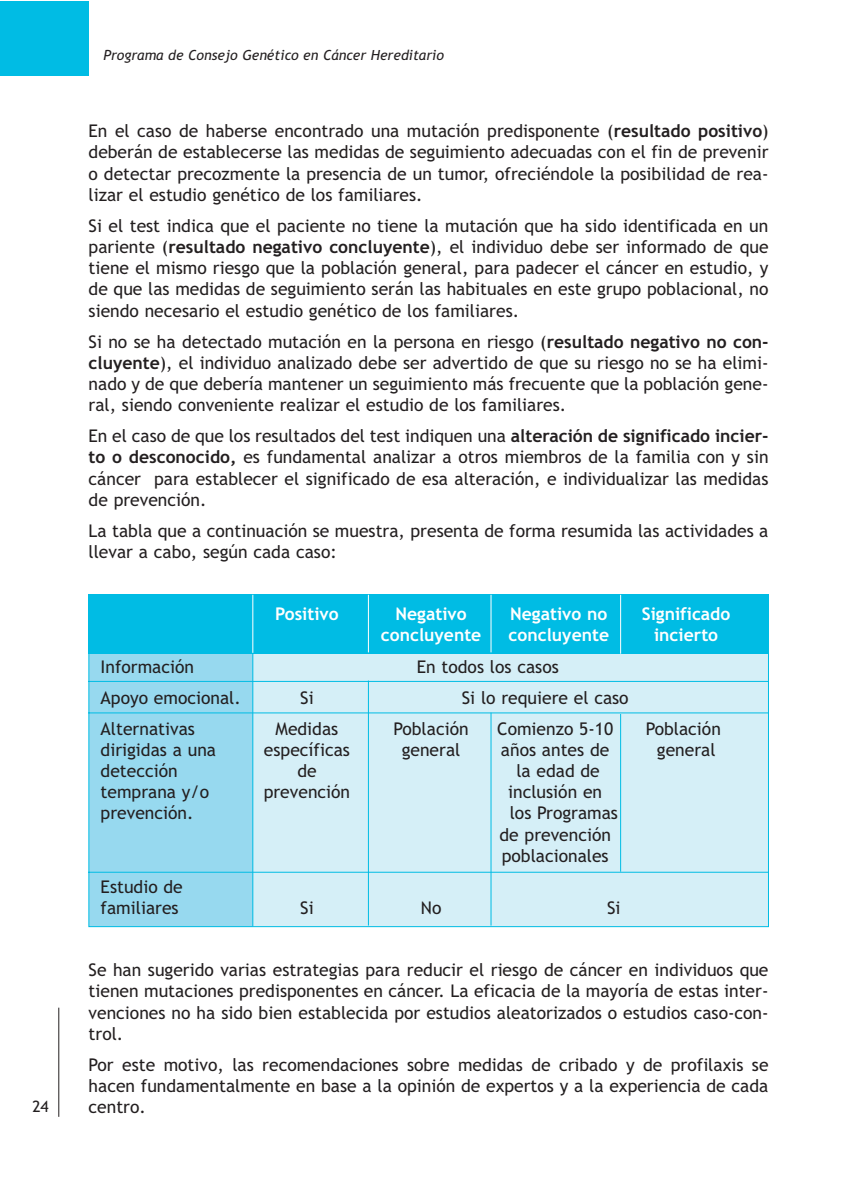
<style>
.page{position:relative;width:844px;height:1191px;background:#fff}
.page>*{position:absolute;margin:0;border:0;box-sizing:border-box;transform-origin:0 0}
.t1{font:17.5px/21.2px "Trebuchet MS";color:#231f20;text-align:justify}
.t2{font:700 17.5px "Trebuchet MS";color:#fff}
.t3{font:15.75px "Trebuchet MS";color:#231f20}
.t4{font:italic 14px "Trebuchet MS";color:#231f20}
.s1{font-weight:700}
</style>
<div class="page">
<div style="left:0;top:1px;width:89px;height:74px;background:#00bce4"></div>
<hr style="left:58px;top:1007px;width:1px;height:109px;background:#231f20">
<svg style="left:88px;top:594px;width:681px;height:333px;background:#9fe0f1"></svg>
<hr style="left:252px;top:595px;width:1px;height:58px;background:#fff">
<hr style="left:252px;top:654px;width:1px;height:272px;background:#00bce4">
<hr style="left:368px;top:595px;width:1px;height:57px;background:#fff">
<hr style="left:368px;top:680px;width:1px;height:245px;background:#00bce4">
<hr style="left:490px;top:595px;width:1px;height:57px;background:#fff">
<hr style="left:490px;top:712px;width:1px;height:213px;background:#00bce4">
<hr style="left:620px;top:595px;width:1px;height:58px;background:#fff">
<hr style="left:620px;top:714px;width:1px;height:157px;background:#00bce4">
<p class="t3" style="left:32px;top:1100px;width:18px">24</p>
<p class="t4" style="left:103px;top:50px;width:342px">Programa de Consejo Genético en Cáncer Hereditario</p>
<p class="t1" style="left:89px;top:122px;width:681px">En el caso de haberse encontrado una mutación predisponente (<span class="s1">resultado positivo</span>) deberán de establecerse las medidas de seguimiento adecuadas con el fin de prevenir o detectar precozmente la presencia de un tumor, ofreciéndole la posibilidad de rea&shy;lizar el estudio genético de los familiares.</p>
<p class="t1" style="left:89px;top:217px;width:681px">Si el test indica que el paciente no tiene la mutación que ha sido identificada en un pariente (<span class="s1">resultado negativo concluyente</span>), el individuo debe ser informado de que tiene el mismo riesgo que la población general, para padecer el cáncer en estudio, y de que las medidas de seguimiento serán las habituales en este grupo poblacional, no siendo necesario el estudio genético de los familiares.</p>
<p class="t1" style="left:89px;top:332px;width:681px">Si no se ha detectado mutación en la persona en riesgo (<span class="s1">resultado negativo no con&shy;cluyente</span>), el individuo analizado debe ser advertido de que su riesgo no se ha elimi&shy;nado y de que debería mantener un seguimiento más frecuente que la población gene&shy;ral, siendo conveniente realizar el estudio de los familiares.</p>
<p class="t1" style="left:89px;top:427px;width:681px">En el caso de que los resultados del test indiquen una <span class="s1">alteración de significado incier&shy;to o desconocido,</span> es fundamental analizar a otros miembros de la familia con y sin cáncer para establecer el significado de esa alteración, e individualizar las medidas de prevención.</p>
<p class="t1" style="left:89px;top:521px;width:681px">La tabla que a continuación se muestra, presenta de forma resumida las actividades a llevar a cabo, según cada caso:</p>
<p class="t2" style="left:275px;top:607px;width:65px">Positivo</p>
<p class="t2" style="left:395px;top:607px;width:73px">Negativo</p>
<p class="t2" style="left:510px;top:607px;width:99px">Negativo no</p>
<p class="t2" style="left:641px;top:607px;width:90px">Significado</p>
<p class="t2" style="left:381px;top:628px;width:102px">concluyente</p>
<p class="t2" style="left:508px;top:628px;width:102px">concluyente</p>
<p class="t2" style="left:654px;top:628px;width:66px">incierto</p>
<p class="t1" style="left:101px;top:657px;width:95px">Información</p>
<p class="t1" style="left:416px;top:657px;width:143px">En todos los casos</p>
<p class="t1" style="left:101px;top:688px;width:142px">Apoyo emocional.</p>
<p class="t1" style="left:300px;top:688px;width:15px">Si</p>
<p class="t1" style="left:462px;top:688px;width:168px">Si lo requiere el caso</p>
<p class="t1" style="left:101px;top:719px;width:96px">Alternativas</p>
<p class="t1" style="left:275px;top:719px;width:64px">Medidas</p>
<p class="t1" style="left:393px;top:719px;width:77px">Población</p>
<p class="t1" style="left:497px;top:719px;width:117px">Comienzo 5-10</p>
<p class="t1" style="left:645px;top:719px;width:77px">Población</p>
<p class="t1" style="left:101px;top:740px;width:117px">dirigidas a una</p>
<p class="t1" style="left:264px;top:740px;width:87px">específicas</p>
<p class="t1" style="left:401px;top:740px;width:60px">general</p>
<p class="t1" style="left:500px;top:740px;width:110px">años antes de</p>
<p class="t1" style="left:656px;top:740px;width:60px">general</p>
<p class="t1" style="left:101px;top:762px;width:79px">detección</p>
<p class="t1" style="left:297px;top:762px;width:21px">de</p>
<p class="t1" style="left:516px;top:762px;width:85px">la edad de</p>
<p class="t1" style="left:101px;top:783px;width:110px">temprana y/o</p>
<p class="t1" style="left:264px;top:783px;width:88px">prevención</p>
<p class="t1" style="left:508px;top:783px;width:95px">inclusión en</p>
<p class="t1" style="left:101px;top:804px;width:94px">prevención.</p>
<p class="t1" style="left:499px;top:804px;width:120px;text-align:center">los Programas de prevención poblacionales</p>
<p class="t1" style="left:101px;top:877px;width:84px">Estudio de familiares</p>
<p class="t1" style="left:300px;top:898px;width:15px">Si</p>
<p class="t1" style="left:421px;top:898px;width:22px">No</p>
<p class="t1" style="left:607px;top:898px;width:15px">Si</p>
<p class="t1" style="left:89px;top:961px;width:681px">Se han sugerido varias estrategias para reducir el riesgo de cáncer en individuos que tienen mutaciones predisponentes en cáncer. La eficacia de la mayoría de estas inter&shy;venciones no ha sido bien establecida por estudios aleatorizados o estudios caso-con&shy;trol.</p>
<p class="t1" style="left:89px;top:1055px;width:681px">Por este motivo, las recomendaciones sobre medidas de cribado y de profilaxis se hacen fundamentalmente en base a la opinión de expertos y a la experiencia de cada centro.</p>
</div>
